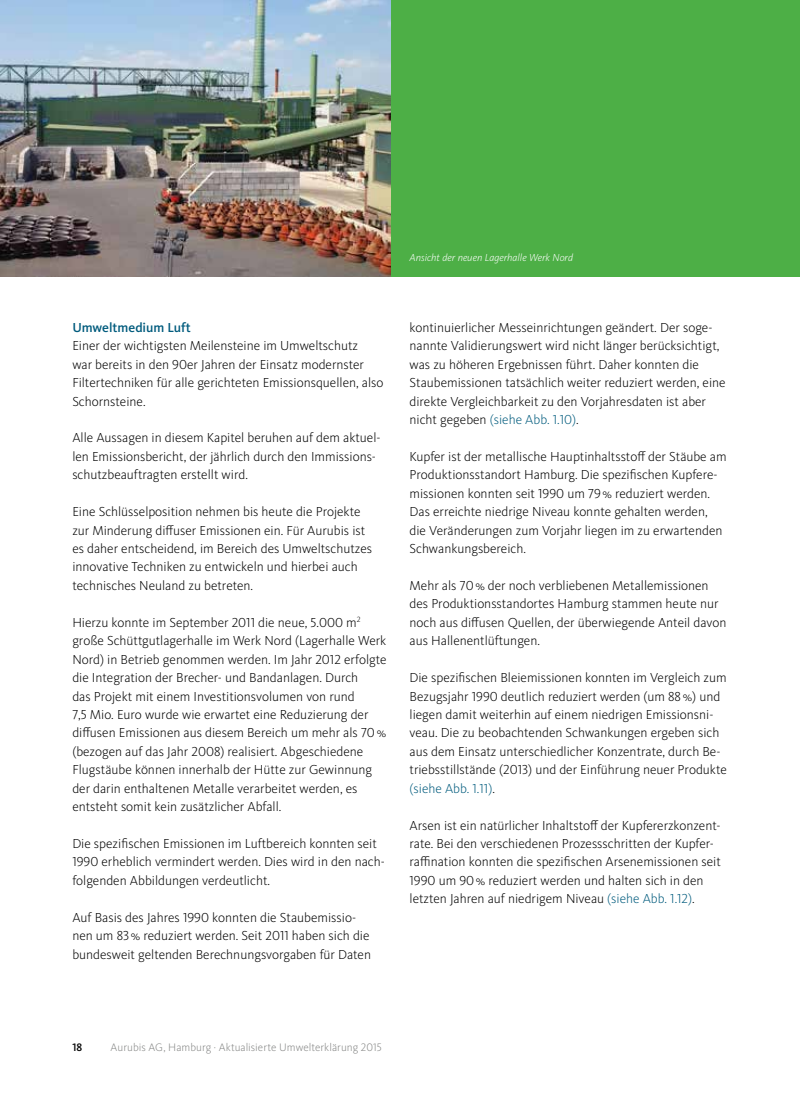
<style>
.page{position:relative;width:800px;height:1106px;background:#fff}
.page>*{position:absolute;margin:0;border:0;box-sizing:border-box;transform-origin:0 0}
.t1{font:300 13.5px/18.5px "Kievit Pro";color:#000}
.t2{font:500 13.5px "Kievit Pro";color:#005b7d}
.t3{font:300 11.25px "Kievit Pro";color:#868786}
.t4{font:500 11.25px "Kievit Pro";color:#000}
.t5{font:italic 300 10.5px "Kievit Pro";color:#fff}
.s1{color:#005b7d}
</style>
<div class="page">
<div style="left:0;top:0;width:799px;height:276px;background:#4daf46"></div>
<img style="left:0;top:0;width:390px;height:276px">
<p class="t5" style="left:409px;top:252px;width:165px">Ansicht der neuen Lagerhalle Werk Nord</p>
<p class="t2" style="left:72px;top:319px;width:120px">Umweltmedium Luft</p>
<p class="t1" style="left:72px;top:336px;width:312px">Einer der wichtigsten Meilensteine im Umweltschutz<br>war bereits in den 90er Jahren der Einsatz modernster Filtertechniken für alle gerichteten Emissionsquellen, also Schornsteine.</p>
<p class="t1" style="left:72px;top:428px;width:309px">Alle Aussagen in diesem Kapitel beruhen auf dem aktuel&shy;len Emissionsbericht, der jährlich durch den Immissions&shy;schutzbeauftragten erstellt wird.</p>
<p class="t1" style="left:72px;top:502px;width:301px">Eine Schlüsselposition nehmen bis heute die Projekte zur Minderung diffuser Emissionen ein. Für Aurubis ist es daher entscheidend, im Bereich des Umweltschutzes innovative Techniken zu entwickeln und hierbei auch technisches Neuland zu betreten.</p>
<p class="t1" style="left:72px;top:613px;width:316px">Hierzu konnte im September 2011 die neue, 5.000 m<sup>2 </sup>große Schüttgutlagerhalle im Werk Nord (Lagerhalle Werk Nord) in Betrieb genommen werden. Im Jahr 2012 erfolgte die Integration der Brecher- und Bandanlagen. Durch<br>das Projekt mit einem Investitionsvolumen von rund<br>7,5 Mio. Euro wurde wie erwartet eine Reduzierung der diffusen Emissionen aus diesem Bereich um mehr als 70% (bezogen auf das Jahr 2008) realisiert. Abgeschiedene Flugstäube können innerhalb der Hütte zur Gewinnung der darin enthaltenen Metalle verarbeitet werden, es entsteht somit kein zusätzlicher Abfall.</p>
<p class="t1" style="left:72px;top:834px;width:314px">Die spezifischen Emissionen im Luftbereich konnten seit<br>1990 erheblich vermindert werden. Dies wird in den nach&shy;folgenden Abbildungen verdeutlicht.</p>
<p class="t1" style="left:72px;top:908px;width:300px">Auf Basis des Jahres 1990 konnten die Staubemissio&shy;nen um 83% reduziert werden. Seit 2011 haben sich die bundesweit geltenden Berechnungsvorgaben für Daten</p>
<p class="t1" style="left:409px;top:318px;width:317px">kontinuierlicher Messeinrichtungen geändert. Der soge&shy;nannte Validierungswert wird nicht länger berücksichtigt, was zu höheren Ergebnissen führt. Daher konnten die Staubemissionen tatsächlich weiter reduziert werden, eine direkte Vergleichbarkeit zu den Vorjahresdaten ist aber nicht gegeben <span class="s1">(siehe Abb. 1.10)</span>.</p>
<p class="t1" style="left:409px;top:447px;width:318px">Kupfer ist der metallische Hauptinhaltsstoff der Stäube am Produktionsstandort Hamburg. Die spezifischen Kupfere&shy;missionen konnten seit 1990 um 79% reduziert werden.<br>Das erreichte niedrige Niveau konnte gehalten werden, die Veränderungen zum Vorjahr liegen im zu erwartenden Schwankungsbereich.</p>
<p class="t1" style="left:409px;top:576px;width:318px">Mehr als 70% der noch verbliebenen Metallemissionen des Produktionsstandortes Hamburg stammen heute nur noch aus diffusen Quellen, der überwiegende Anteil davon aus Hallenentlüftungen.</p>
<p class="t1" style="left:409px;top:668px;width:319px">Die spezifischen Bleiemissionen konnten im Vergleich zum Bezugsjahr 1990 deutlich reduziert werden (um 88%) und liegen damit weiterhin auf einem niedrigen Emissionsni&shy;veau. Die zu beobachtenden Schwankungen ergeben sich aus dem Einsatz unterschiedlicher Konzentrate, durch Be&shy;triebsstillstände (2013) und der Einführung neuer Produkte <span class="s1">(siehe Abb. 1.11)</span>.</p>
<p class="t1" style="left:409px;top:815px;width:313px">Arsen ist ein natürlicher Inhaltstoff der Kupfererzkonzent&shy;rate. Bei den verschiedenen Prozessschritten der Kupfer&shy;raffination konnten die spezifischen Arsenemissionen seit 1990 um 90% reduziert werden und halten sich in den letzten Jahren auf niedrigem Niveau <span class="s1">(siehe Abb. 1.12)</span>.</p>
<p class="t4" style="left:72px;top:1040px;width:11px">18</p>
<p class="t3" style="left:111px;top:1040px;width:272px">Aurubis AG, Hamburg · Aktualisierte Umwelterklärung 2015</p>
</div>
